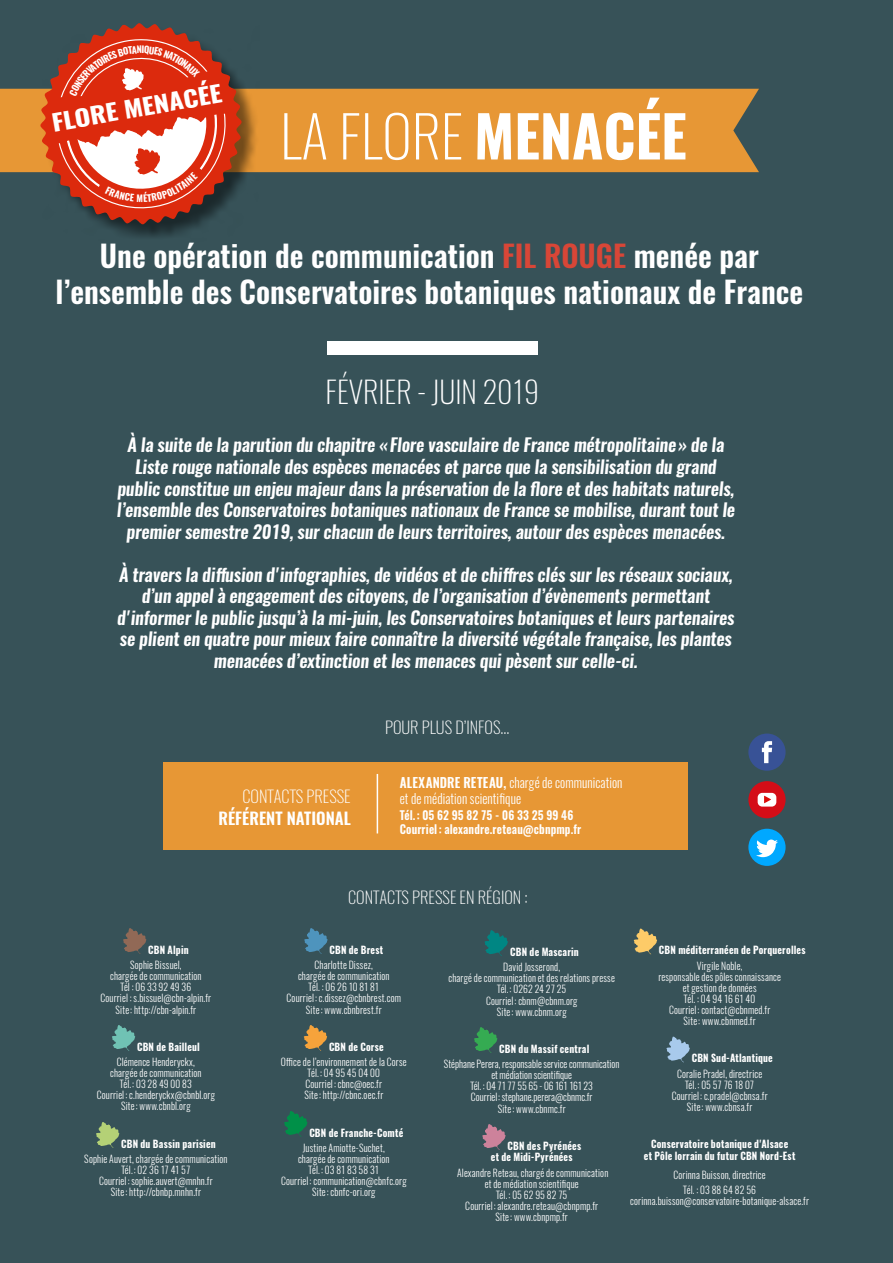
<style>
.page{position:relative;width:893px;height:1263px;background:#375258}
.page>*{position:absolute;margin:0;border:0;box-sizing:border-box;transform-origin:0 0}
.t1{font:200 57.15px "Oswald";color:#fff}
.t2{font:600 30px/36px "Oswald";color:#fff;text-align:center}
.t3{font:200 30px "Oswald";color:#fff}
.t4{font:700 22.8px "Oswald";color:#fff;scale:1.17 1}
.intro-conclu{font:italic 600 18px/21.6px "Oswald";letter-spacing:-.01em;color:#fff;text-align:center}
.t5{font:200 16.5px "Oswald";color:#fff}
.t6{font:600 16.5px/22.5px "Oswald";color:#fff;text-align:right}
.Adresses{font:300 13.5px/16.2px "Oswald";letter-spacing:.005em;color:#fff;scale:.95 1}
.Adresses-2{font:600 12px "Oswald";letter-spacing:.01em;color:#fff;scale:.95 1}
.Adresses-3{font:300 10.2px/11.1px "Oswald";letter-spacing:.015em;color:#fff;text-align:center;scale:.95 1}
.Adresses_Noms{font:700 10.2px/11.4px "Oswald";letter-spacing:.02em;color:#fff;scale:.95 1}
.Adresses_Noms-2{font:300 10.2px "Oswald";letter-spacing:.02em;color:#fff;scale:.95 1}
.s1{font-weight:700}
.s2{color:#d84637}
.s3{font-weight:200}
.s4{font-weight:600}
</style>
<div class="page">
<div style="left:0;top:89px;width:759px;height:83px;background:#e79735"></div>
<div style="left:327px;top:341px;width:211px;height:14px;background:#fff"></div>
<svg style="left:123px;top:928px;width:23px;height:26px"></svg>
<svg style="left:112px;top:1025px;width:23px;height:26px"></svg>
<svg style="left:96px;top:1122px;width:23px;height:26px"></svg>
<svg style="left:304px;top:928px;width:24px;height:26px"></svg>
<svg style="left:303px;top:1025px;width:24px;height:26px"></svg>
<svg style="left:284px;top:1111px;width:24px;height:26px"></svg>
<svg style="left:484px;top:930px;width:24px;height:26px"></svg>
<svg style="left:474px;top:1027px;width:23px;height:26px"></svg>
<svg style="left:482px;top:1124px;width:24px;height:26px"></svg>
<svg style="left:633px;top:928px;width:24px;height:26px"></svg>
<svg style="left:666px;top:1036px;width:24px;height:26px"></svg>
<div style="left:748px;top:733px;width:38px;height:38px;background:#385296;border-radius:50%"></div>
<svg style="left:762px;top:741px;width:10px;height:22px"></svg>
<div style="left:748px;top:829px;width:38px;height:37px;background:#00a8ff;border-radius:50%"></div>
<svg style="left:756px;top:839px;width:22px;height:18px"></svg>
<div style="left:748px;top:781px;width:38px;height:37px;background:#d40d17;border-radius:50%"></div>
<div style="left:758px;top:793px;width:18px;height:13px;background:#fff;border-radius:5px"></div>
<svg style="left:764px;top:796px;width:7px;height:7px"></svg>
<div style="left:164px;top:762px;width:524px;height:87px;background:#e79735"></div>
<hr style="left:377px;top:774px;width:1px;height:59px;background:#fff">
<div style="left:43px;top:25px;width:217px;height:218px;background:#000;opacity:.5"></div>
<svg style="left:40px;top:23px;width:202px;height:201px"></svg>
<p class="t4" style="left:49px;top:107px;width:148px;rotate:-10deg">FLORE MENACÉE</p>
<h1 class="t1" style="left:280px;top:98px;width:408px">LA FLORE <span class="s1">MENACÉE</span></h1>
<p class="t2" style="left:56px;top:238px;width:749px">Une opération de communication <span class="s2">FIL ROUGE</span> menée par l’ensemble des Conservatoires botaniques nationaux de France</p>
<p class="t3" style="left:326px;top:371px;width:215px">FÉVRIER - JUIN 2019</p>
<p class="intro-conclu" style="left:117px;top:435px;width:620px">À la suite de la parution du chapitre «Flore vasculaire de France métropolitaine» de la Liste rouge nationale des espèces menacées et parce que la sensibilisation du grand public constitue un enjeu majeur dans la préservation de la flore et des habitats naturels, l’ensemble des Conservatoires botaniques nationaux de France se mobilise, durant tout le premier semestre 2019, sur chacun de leurs territoires, autour des espèces menacées.</p>
<p class="intro-conclu" style="left:117px;top:564px;width:619px">À travers la diffusion d'infographies, de vidéos et de chiffres clés sur les réseaux sociaux, d’un appel à engagement des citoyens, de l’organisation d’évènements permettant d'informer le public jusqu’à la mi-juin, les Conservatoires botaniques et leurs partenaires se plient en quatre pour mieux faire connaître la diversité végétale française, les plantes menacées d’extinction et les menaces qui pèsent sur celle-ci.</p>
<p class="t6" style="left:219px;top:785px;width:134px"><span class="s3">CONTACTS PRESSE<br></span>RÉFÉRENT NATIONAL</p>
<p class="t5" style="left:385px;top:716px;width:126px">POUR PLUS D’INFOS...</p>
<p class="Adresses" style="left:400px;top:774px;width:236px"><span class="s4">ALEXANDRE RETEAU,</span> chargé de communication et de médiation scientifique</p>
<p class="Adresses-2" style="left:400px;top:807px;width:184px">Tél.: 05 62 95 82 75 - 06 33 25 99 46</p>
<p class="Adresses-2" style="left:400px;top:821px;width:193px">Courriel: alexandre.reteau@cbnpmp.fr</p>
<p class="Adresses_Noms" style="left:148px;top:944px;width:44px">CBN Alpin</p>
<p class="Adresses-3" style="left:110px;top:959px;width:98px">Sophie Bissuel,<br>chargée de communication</p>
<p class="Adresses-3" style="left:120px;top:982px;width:76px">Tél : 06 33 92 49 36</p>
<p class="Adresses-3" style="left:101px;top:993px;width:118px">Courriel : s.bissuel@cbn-alpin.fr</p>
<p class="Adresses-3" style="left:116px;top:1004px;width:86px">Site: http://cbn-alpin.fr</p>
<p class="Adresses_Noms" style="left:137px;top:1041px;width:68px">CBN de Bailleul</p>
<p class="Adresses-3" style="left:110px;top:1056px;width:98px">Clémence Henderyckx, chargée de communication<br>Tél.: 03 28 49 00 83</p>
<p class="Adresses-3" style="left:97px;top:1090px;width:126px">Courriel: c.henderyckx@cbnbl.org</p>
<p class="Adresses-3" style="left:121px;top:1101px;width:75px">Site: www.cbnbl.org</p>
<p class="Adresses_Noms" style="left:121px;top:1138px;width:101px">CBN du Bassin parisien</p>
<p class="Adresses-3" style="left:84px;top:1153px;width:152px">Sophie Auvert, chargée de communication<br>Tél.: 02 36 17 41 57</p>
<p class="Adresses-3" style="left:99px;top:1175px;width:121px">Courriel: sophie.auvert@mnhn.fr</p>
<p class="Adresses-3" style="left:111px;top:1187px;width:96px">Site: http://cbnbp.mnhn.fr</p>
<p class="t5" style="left:348px;top:886px;width:181px">CONTACTS PRESSE EN RÉGION :</p>
<p class="Adresses_Noms" style="left:329px;top:944px;width:58px">CBN de Brest</p>
<p class="Adresses-3" style="left:298px;top:959px;width:98px">Charlotte Dissez,<br>chargée de communication</p>
<p class="Adresses-3" style="left:287px;top:982px;width:122px">Tél. : 06 26 10 81 81<br>Courriel: c.dissez@cbnbrest.com</p>
<p class="Adresses-3" style="left:306px;top:1004px;width:81px">Site: www.cbnbrest.fr</p>
<p class="Adresses_Noms" style="left:329px;top:1041px;width:59px">CBN de Corse</p>
<p class="Adresses-3" style="left:281px;top:1056px;width:134px">Office de l’environnement de la Corse</p>
<p class="Adresses-3" style="left:308px;top:1067px;width:78px">Tél.: 04 95 45 04 00</p>
<p class="Adresses-3" style="left:305px;top:1079px;width:82px">Courriel: cbnc@oec.fr</p>
<p class="Adresses-3" style="left:304px;top:1090px;width:85px">Site: http://cbnc.oec.fr</p>
<p class="Adresses_Noms" style="left:309px;top:1127px;width:101px">CBN de Franche-Comté</p>
<p class="Adresses-3" style="left:298px;top:1142px;width:98px">Justine Amiotte-Suchet, chargée de communication<br>Tél.: 03 81 83 58 31</p>
<p class="Adresses-3" style="left:281px;top:1175px;width:134px">Courriel: communication@cbnfc.org</p>
<p class="Adresses-3" style="left:312px;top:1187px;width:68px">Site: cbnfc-ori.org</p>
<p class="Adresses_Noms" style="left:510px;top:946px;width:74px">CBN de Mascarin</p>
<p class="Adresses-3" style="left:503px;top:961px;width:61px">David Josserond,</p>
<p class="Adresses-3" style="left:448px;top:973px;width:177px">chargé de communication et des relations presse</p>
<p class="Adresses-3" style="left:497px;top:984px;width:74px">Tél.: 0262 24 27 25</p>
<p class="Adresses-3" style="left:486px;top:995px;width:98px">Courriel: cbnm@cbnm.org</p>
<p class="Adresses-3" style="left:497px;top:1006px;width:75px">Site: www.cbnm.org</p>
<p class="Adresses_Noms" style="left:499px;top:1043px;width:96px">CBN du Massif central</p>
<p class="Adresses-3" style="left:444px;top:1058px;width:186px">Stéphane Perera, responsable service communication et médiation scientifique</p>
<p class="Adresses-3" style="left:470px;top:1081px;width:130px;text-align:left">Tél. : 04 71 77 55 65 - 06 161 161 23<br>Courriel: stephane.perera@cbnmc.fr</p>
<p class="Adresses-3" style="left:498px;top:1103px;width:73px">Site: www.cbnmc.fr</p>
<p class="Adresses_Noms" style="left:491px;top:1140px;width:97px;text-indent:17px">CBN des Pyrénées et de Midi-Pyrénées</p>
<p class="Adresses-3" style="left:457px;top:1167px;width:161px">Alexandre Reteau, chargé de communication et de médiation scientifique<br>Tél.: 05 62 95 82 75</p>
<p class="Adresses-3" style="left:465px;top:1200px;width:141px">Courriel: alexandre.reteau@cbnpmp.fr</p>
<p class="Adresses-3" style="left:496px;top:1211px;width:78px">Site: www.cbnpmp.fr</p>
<p class="Adresses_Noms" style="left:659px;top:945px;width:156px">CBN méditerranéen de Porquerolles</p>
<p class="Adresses-3" style="left:697px;top:960px;width:50px">Virgile Noble,</p>
<p class="Adresses-3" style="left:658px;top:971px;width:131px">responsable des pôles connaissance et gestion de données</p>
<p class="Adresses-3" style="left:684px;top:993px;width:77px">Tél. : 04 94 16 61 40</p>
<p class="Adresses-3" style="left:669px;top:1004px;width:108px">Courriel: contact@cbnmed.fr</p>
<p class="Adresses-3" style="left:684px;top:1015px;width:77px">Site: www.cbnmed.fr</p>
<p class="Adresses_Noms" style="left:692px;top:1053px;width:87px">CBN Sud-Atlantique</p>
<p class="Adresses-3" style="left:677px;top:1068px;width:91px">Coralie Pradel, directrice<br>Tél.: 05 57 76 18 07</p>
<p class="Adresses-3" style="left:672px;top:1090px;width:102px">Courriel: c.pradel@cbnsa.fr</p>
<p class="Adresses-3" style="left:687px;top:1101px;width:70px">Site: www.cbnsa.fr</p>
<p class="Adresses_Noms" style="left:644px;top:1139px;width:161px;text-align:center">Conservatoire botanique d'Alsace<br>et Pôle lorrain du futur CBN Nord-Est</p>
<p class="Adresses_Noms-2" style="left:673px;top:1168px;width:99px">Corinna Buisson, directrice</p>
<p class="Adresses-3" style="left:683px;top:1184px;width:78px">Tél. : 03 88 64 82 56</p>
<p class="Adresses-3" style="left:630px;top:1195px;width:190px">corinna.buisson@conservatoire-botanique-alsace.fr</p>
</div>
